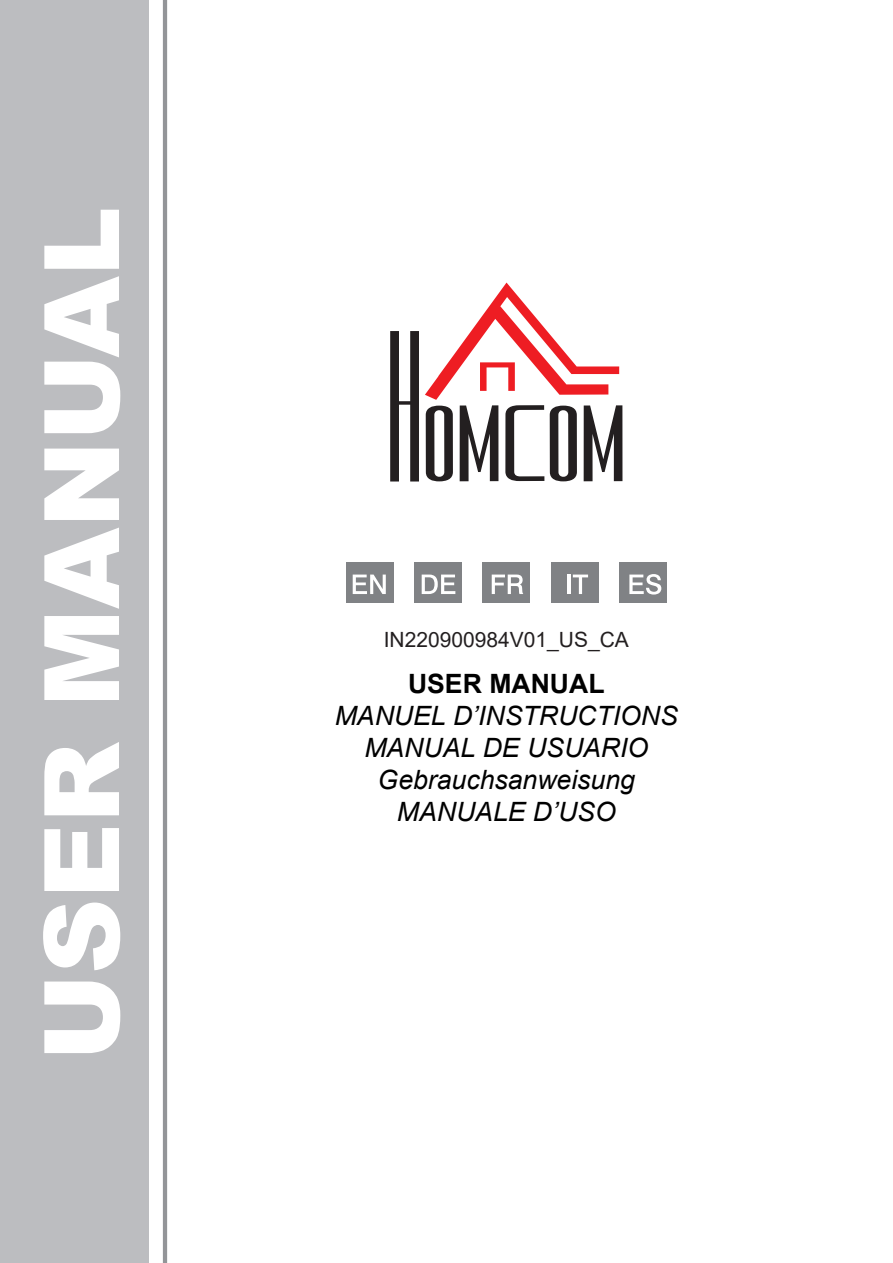
<style>
.page{position:relative;width:893px;height:1263px;background:#fff}
.page>*{position:absolute;margin:0;border:0;box-sizing:border-box;transform-origin:0 0}
.t1{font:900 104.25px "Arial";color:#fff}
.t2{font:italic 26.55px/32px "Arial";color:#000;text-align:center}
.t3{font:700 26.55px "Arial";color:#000}
.t4{font:21px "Arial";color:#231f20}
</style>
<div class="page">
<div style="left:0;top:0;width:149px;height:1263px;background:#bcbdc0"></div>
<hr style="left:163px;top:0;width:4px;height:1263px;background:#939598">
<div style="left:346px;top:562px;width:48px;height:40px;background:#808285"></div>
<svg style="left:353px;top:574px;width:33px;height:20px"></svg>
<div style="left:414px;top:562px;width:48px;height:40px;background:#808285"></div>
<svg style="left:422px;top:574px;width:33px;height:20px"></svg>
<div style="left:482px;top:562px;width:48px;height:40px;background:#808285"></div>
<svg style="left:492px;top:574px;width:31px;height:20px"></svg>
<div style="left:551px;top:562px;width:48px;height:40px;background:#808285"></div>
<hr style="left:567px;top:574px;width:3px;height:20px;background:#fff">
<svg style="left:573px;top:574px;width:15px;height:20px"></svg>
<div style="left:619px;top:562px;width:48px;height:40px;background:#808285"></div>
<svg style="left:629px;top:574px;width:32px;height:20px"></svg>
<svg style="left:390px;top:331px;width:29px;height:150px"></svg>
<svg style="left:425px;top:283px;width:197px;height:198px"></svg>
<h1 class="t1" style="left:6px;top:1061px;width:855px;rotate:-90deg">USER MANUAL</h1>
<p class="t4" style="left:384px;top:625px;width:247px">IN220900984V01_US_CA</p>
<p class="t3" style="left:408px;top:665px;width:198px">USER MANUAL</p>
<p class="t2" style="left:335px;top:700px;width:344px">MANUEL D’INSTRUCTIONS<br>MANUAL DE USUARIO<br>Gebrauchsanweisung<br>MANUALE D’USO</p>
</div>
